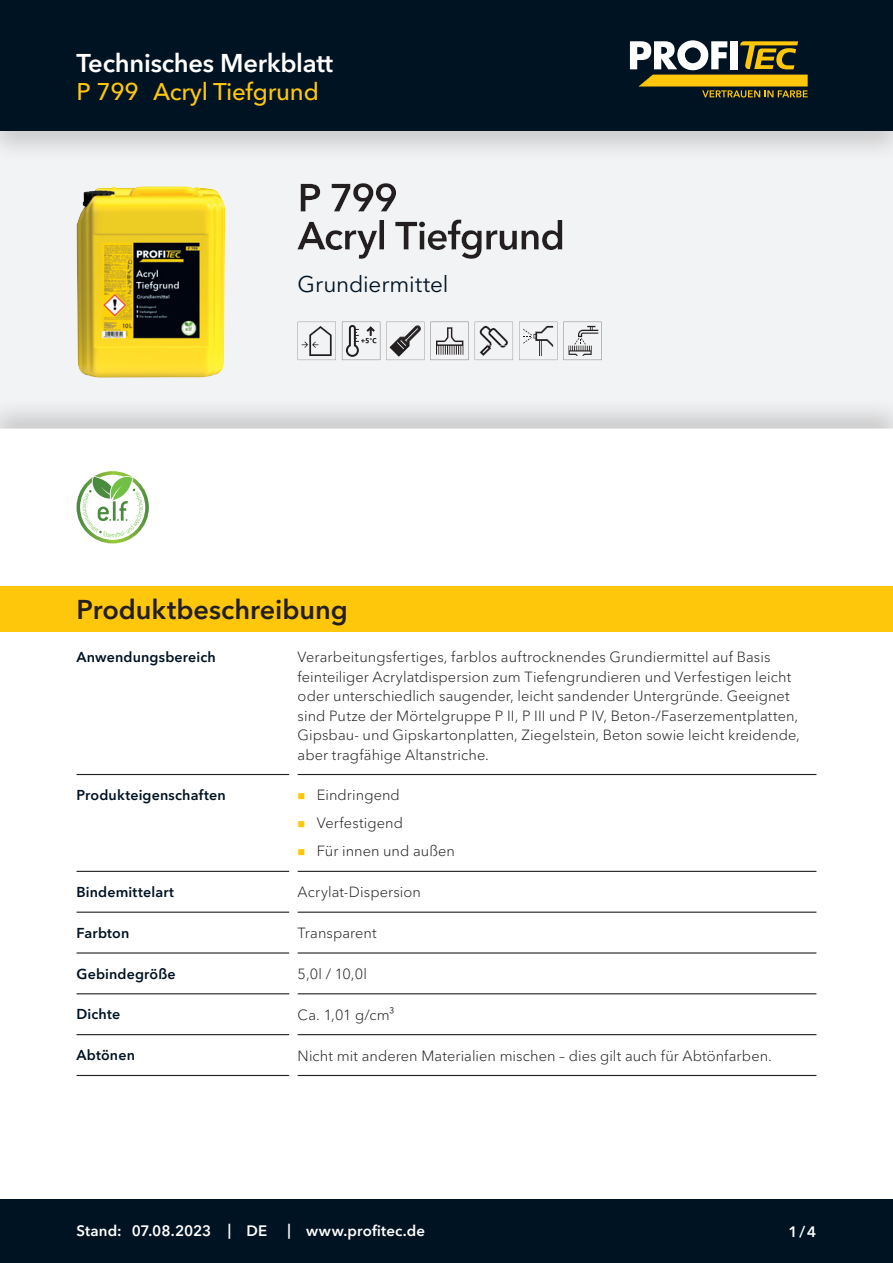
<style>
.page{position:relative;width:893px;height:1263px;background:#fff}
.page>*{position:absolute;margin:0;border:0;box-sizing:border-box;transform-origin:0 0}
.CB_AF_Kapitel_Ueberschrift{font:600 27px "Avenir Next Cyr";color:#231f20}
.CB_AF_Kopf_TM{font:600 25.5px "Avenir Next Cyr";letter-spacing:-.01em;color:#fff}
.CB_AF_Kopf_Produktname_klein{font:500 24px "Avenir Next Cyr";letter-spacing:-.01em;color:#fec70c}
.t1{font:22.5px "Avenir Next Cyr";letter-spacing:-.005em;color:#001322}
.CB_AF_Fuss_Stand_linksb{font:600 15px "Avenir Next Cyr";letter-spacing:.01em;color:#fff}
.CB_AF_Text_Standard{font:300 14.7px/19.5px "Avenir Next Cyr";letter-spacing:.005em;color:#231f20}
.CB_AF_Abschnitt_Ueberschrift{font:600 14.25px "Avenir Next Cyr";letter-spacing:.01em;color:#001322}
</style>
<div class="page">
<div style="left:0;top:0;width:893px;height:131px;background:#001322"></div>
<div style="left:0;top:1199px;width:893px;height:64px;background:#001322"></div>
<div style="left:0;top:122px;width:893px;height:312px;background:#231f20;opacity:.2"></div>
<img style="left:77px;top:471px;width:72px;height:72px">
<svg style="left:83px;top:476px;width:60px;height:61px"></svg>
<hr style="left:77px;top:774px;width:212px;height:1px;background:#231f20">
<hr style="left:298px;top:774px;width:518px;height:1px;background:#231f20">
<hr style="left:77px;top:871px;width:212px;height:1px;background:#231f20">
<hr style="left:298px;top:871px;width:518px;height:1px;background:#231f20">
<hr style="left:77px;top:912px;width:212px;height:1px;background:#231f20">
<hr style="left:298px;top:912px;width:518px;height:1px;background:#231f20">
<hr style="left:77px;top:952px;width:212px;height:1px;background:#231f20">
<hr style="left:298px;top:952px;width:518px;height:1px;background:#231f20">
<hr style="left:77px;top:993px;width:212px;height:1px;background:#231f20">
<hr style="left:298px;top:993px;width:518px;height:1px;background:#231f20">
<hr style="left:77px;top:1034px;width:212px;height:1px;background:#231f20">
<hr style="left:298px;top:1034px;width:518px;height:1px;background:#231f20">
<hr style="left:77px;top:1075px;width:212px;height:1px;background:#231f20">
<hr style="left:298px;top:1075px;width:518px;height:1px;background:#231f20">
<div style="left:0;top:586px;width:893px;height:46px;background:#fec70c"></div>
<svg style="left:630px;top:40px;width:178px;height:58px"></svg>
<p class="CB_AF_Kopf_TM" style="left:77px;top:47px;width:258px">Technisches Merkblatt</p>
<p class="CB_AF_Kopf_Produktname_klein" style="left:77px;top:78px;width:64px">P 799</p>
<p class="CB_AF_Kopf_Produktname_klein" style="left:153px;top:78px;width:167px">Acryl Tiefgrund</p>
<h3 class="t1" style="left:298px;top:271px;width:152px">Grundiermittel</h3>
<p class="CB_AF_Kapitel_Ueberschrift" style="left:77px;top:593px;width:273px">Produktbeschreibung</p>
<p class="CB_AF_Abschnitt_Ueberschrift" style="left:77px;top:648px;width:141px">Anwendungsbereich</p>
<p class="CB_AF_Text_Standard" style="left:298px;top:647px;width:504px">Verarbeitungsfertiges, farblos auftrocknendes Grundiermittel auf Basis feinteiliger Acrylatdispersion zum Tiefengrundieren und Verfestigen leicht oder unterschiedlich saugender, leicht sandender Untergründe. Geeignet sind Putze der Mörtelgruppe P II, P III und P IV, Beton-/Faserzementplatten, Gipsbau- und Gipskartonplatten, Ziegelstein, Beton sowie leicht kreidende, aber tragfähige Altanstriche.</p>
<p class="CB_AF_Abschnitt_Ueberschrift" style="left:77px;top:786px;width:151px">Produkteigenschaften</p>
<p class="CB_AF_Text_Standard" style="left:317px;top:785px;width:85px">Eindringend</p>
<p class="CB_AF_Text_Standard" style="left:317px;top:814px;width:88px">Verfestigend</p>
<p class="CB_AF_Text_Standard" style="left:317px;top:842px;width:140px">Für innen und außen</p>
<p class="CB_AF_Abschnitt_Ueberschrift" style="left:77px;top:883px;width:99px">Bindemittelart</p>
<p class="CB_AF_Text_Standard" style="left:298px;top:882px;width:125px">Acrylat-Dispersion</p>
<p class="CB_AF_Abschnitt_Ueberschrift" style="left:77px;top:924px;width:54px">Farbton</p>
<p class="CB_AF_Text_Standard" style="left:298px;top:923px;width:81px">Transparent</p>
<p class="CB_AF_Abschnitt_Ueberschrift" style="left:77px;top:965px;width:101px">Gebindegröße</p>
<p class="CB_AF_Text_Standard" style="left:298px;top:964px;width:71px">5,0l / 10,0l</p>
<p class="CB_AF_Abschnitt_Ueberschrift" style="left:77px;top:1006px;width:45px">Dichte</p>
<p class="CB_AF_Text_Standard" style="left:298px;top:1005px;width:98px">Ca. 1,01 g/cm³</p>
<p class="CB_AF_Abschnitt_Ueberschrift" style="left:77px;top:1047px;width:60px">Abtönen</p>
<p class="CB_AF_Text_Standard" style="left:298px;top:1046px;width:476px">Nicht mit anderen Materialien mischen – dies gilt auch für Abtönfarben.</p>
<p class="CB_AF_Fuss_Stand_linksb" style="left:77px;top:1222px;width:47px">Stand:</p>
<p class="CB_AF_Fuss_Stand_linksb" style="left:132px;top:1222px;width:81px">07.08.2023</p>
<p class="CB_AF_Fuss_Stand_linksb" style="left:228px;top:1221px;width:5px">|</p>
<p class="CB_AF_Fuss_Stand_linksb" style="left:247px;top:1222px;width:22px">DE</p>
<p class="CB_AF_Fuss_Stand_linksb" style="left:287px;top:1221px;width:5px">|</p>
<p class="CB_AF_Fuss_Stand_linksb" style="left:306px;top:1222px;width:120px">www.profitec.de</p>
<p class="CB_AF_Fuss_Stand_linksb" style="left:788px;top:1222px;width:29px">1/4</p>
</div>
